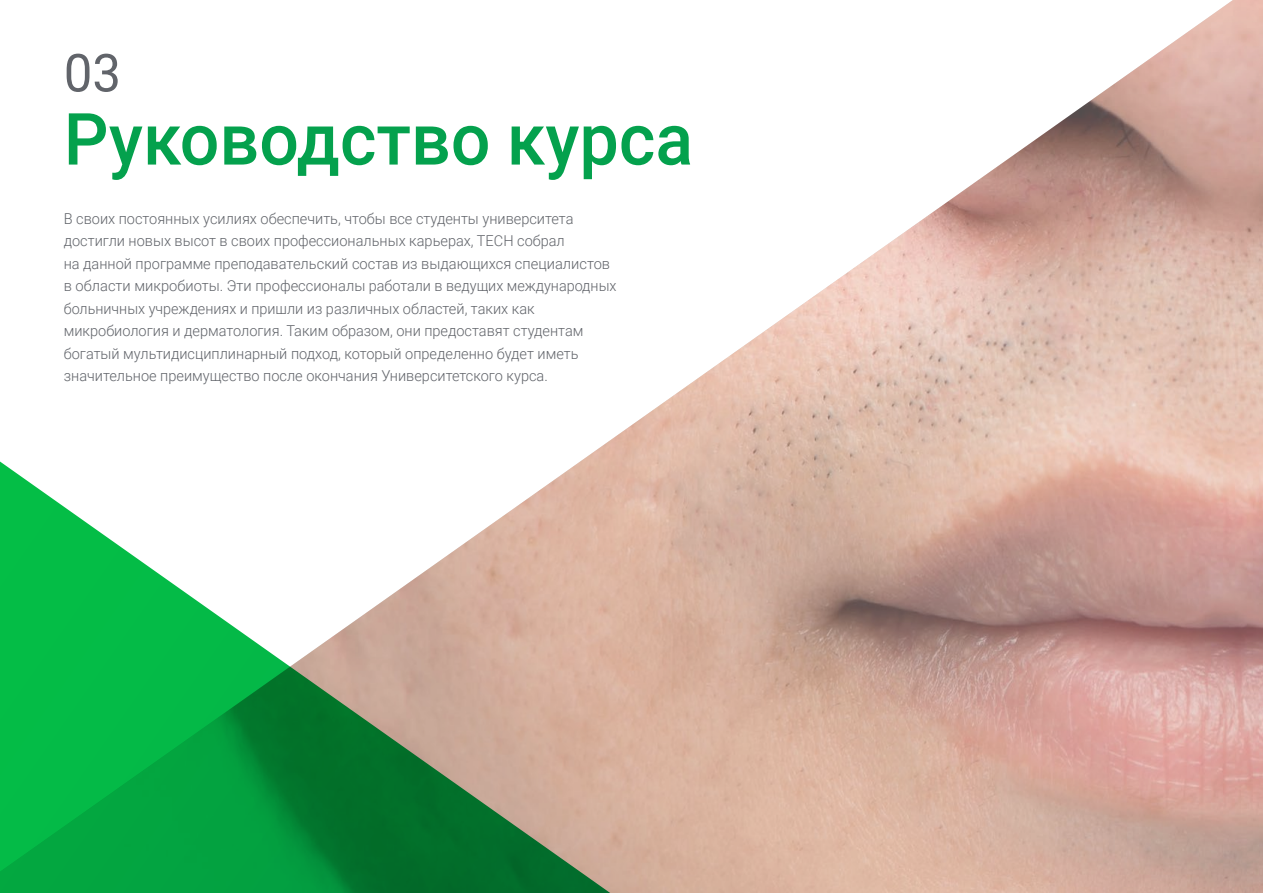
<style>
.page{position:relative;width:1263px;height:893px;background:#fff}
.page>*{position:absolute;margin:0;border:0;box-sizing:border-box;transform-origin:0 0}
.t1{font:500 72px "Roboto";color:#04a14d}
.t2{font:52.5px "Roboto";color:#61646a}
.t3{font:300 15px/22.5px "Roboto";color:#61646a}
</style>
<div class="page">
<img style="left:602px;top:0;width:661px;height:893px">
<svg style="left:0;top:446px;width:640px;height:447px"></svg>
<h2 class="t2" style="left:64px;top:36px;width:59px">03</h2>
<h1 class="t1" style="left:64px;top:89px;width:631px">Руководство курса</h1>
<p class="t3" style="left:64px;top:207px;width:554px">В своих постоянных усилиях обеспечить, чтобы все студенты университета достигли новых высот в своих профессиональных карьерах, TECH собрал<br>на данной программе преподавательский состав из выдающихся специалистов в области микробиоты. Эти профессионалы работали в ведущих международных больничных учреждениях и пришли из различных областей, таких как микробиология и дерматология. Таким образом, они предоставят студентам богатый мультидисциплинарный подход, который определенно будет иметь значительное преимущество после окончания Университетского курса.</p>
</div>
